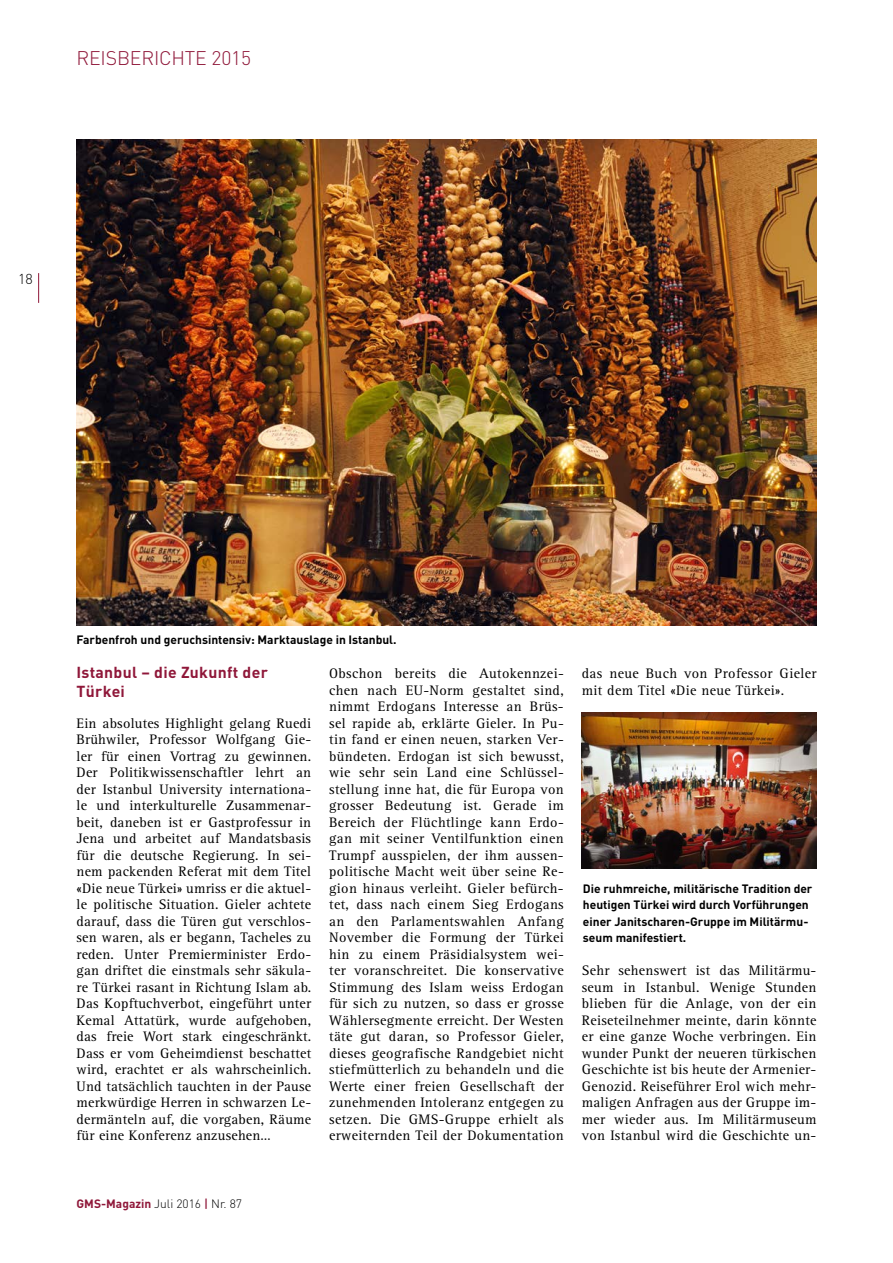
<style>
.page{position:relative;width:893px;height:1263px;background:#fff}
.page>*{position:absolute;margin:0;border:0;box-sizing:border-box;transform-origin:0 0}
.t1{font:300 19.5px "DIN";letter-spacing:-.01em;color:#8f1739}
.t2{font:700 15.75px/19.8px "DIN";letter-spacing:.02em;color:#8f1739}
.t3{font:14.25px/16.5px "Rotis Serif";letter-spacing:.02em;color:#000;text-align:justify}
.t4{font:300 14.25px "DIN";color:#000}
.t5{font:700 12px/16.5px "DIN";color:#000}
.t6{font:300 12px "DIN";color:#000}
.s1{font-weight:700;color:#8f1739}
.s2{font-weight:500;color:#8f1739}
</style>
<div class="page">
<hr style="left:38px;top:273px;width:1px;height:30px;background:#8f1739">
<img style="left:581px;top:712px;width:236px;height:156px">
<img style="left:77px;top:139px;width:739px;height:486px">
<p class="t1" style="left:77px;top:46px;width:176px">REISBERICHTE 2015</p>
<p class="t4" style="left:18px;top:270px;width:16px">18</p>
<p class="t5" style="left:77px;top:631px;width:322px">Farbenfroh und geruchsintensiv: Marktauslage in Istanbul.</p>
<p class="t2" style="left:77px;top:661px;width:193px">Istanbul – die Zukunft der<br>Türkei</p>
<p class="t3" style="left:77px;top:715px;width:236px">Ein absolutes Highlight gelang Ruedi Brühwiler, Professor Wolfgang Gie&shy;ler für einen Vortrag zu gewinnen.<br>Der Politikwissenschaftler lehrt an der Istanbul University internationa&shy;le und interkulturelle Zusammenar&shy;beit, daneben ist er Gastprofessur in Jena und arbeitet auf Mandatsbasis für die deutsche Regierung. In sei&shy;nem packenden Referat mit dem Titel «Die neue Türkei» umriss er die aktuel&shy;le politische Situation. Gieler achtete darauf, dass die Türen gut verschlos&shy;sen waren, als er begann, Tacheles zu reden. Unter Premierminister Erdo&shy;gan driftet die einstmals sehr säkula&shy;re Türkei rasant in Richtung Islam ab.<br>Das Kopftuchverbot, eingeführt unter Kemal Attatürk, wurde aufgehoben, das freie Wort stark eingeschränkt.<br>Dass er vom Geheimdienst beschattet wird, erachtet er als wahrscheinlich.<br>Und tatsächlich tauchten in der Pause merkwürdige Herren in schwarzen Le&shy;dermänteln auf, die vorgaben, Räume für eine Konferenz anzusehen…</p>
<p class="t3" style="left:329px;top:666px;width:236px">Obschon bereits die Autokennzei&shy;chen nach EU-Norm gestaltet sind, nimmt Erdogans Interesse an Brüs&shy;sel rapide ab, erklärte Gieler. In Pu&shy;tin fand er einen neuen, starken Ver&shy;bündeten. Erdogan ist sich bewusst, wie sehr sein Land eine Schlüssel&shy;stellung inne hat, die für Europa von grosser Bedeutung ist. Gerade im Bereich der Flüchtlinge kann Erdo&shy;gan mit seiner Ventilfunktion einen Trumpf ausspielen, der ihm aussen&shy;politische Macht weit über seine Re&shy;gion hinaus verleiht. Gieler befürch&shy;tet, dass nach einem Sieg Erdogans an den Parlamentswahlen Anfang November die Formung der Türkei hin zu einem Präsidialsystem wei&shy;ter voranschreitet. Die konservative Stimmung des Islam weiss Erdogan für sich zu nutzen, so dass er grosse Wählersegmente erreicht. Der Westen täte gut daran, so Professor Gieler, dieses geografische Randgebiet nicht stiefmütterlich zu behandeln und die Werte einer freien Gesellschaft der zunehmenden Intoleranz entgegen zu setzen. Die GMS-Gruppe erhielt als erweiternden Teil der Dokumentation</p>
<p class="t3" style="left:582px;top:666px;width:236px">das neue Buch von Professor Gieler mit dem Titel «Die neue Türkei».</p>
<p class="t5" style="left:583px;top:880px;width:231px">Die ruhmreiche, militärische Tradition der heutigen Türkei wird durch Vorführungen einer Janitscharen-Gruppe im Militärmu&shy;seum manifestiert.</p>
<p class="t3" style="left:582px;top:963px;width:236px">Sehr sehenswert ist das Militärmu&shy;seum in Istanbul. Wenige Stunden blieben für die Anlage, von der ein Reiseteilnehmer meinte, darin könnte er eine ganze Woche verbringen. Ein wunder Punkt der neueren türkischen Geschichte ist bis heute der Armenier-Genozid. Reiseführer Erol wich mehr&shy;maligen Anfragen aus der Gruppe im&shy;mer wieder aus. Im Militärmuseum von Istanbul wird die Geschichte un-</p>
<p class="t6" style="left:77px;top:1196px;width:167px"><span class="s1">GMS-Magazin</span> Juli 2016 <span class="s2">|</span> Nr. 87</p>
</div>
